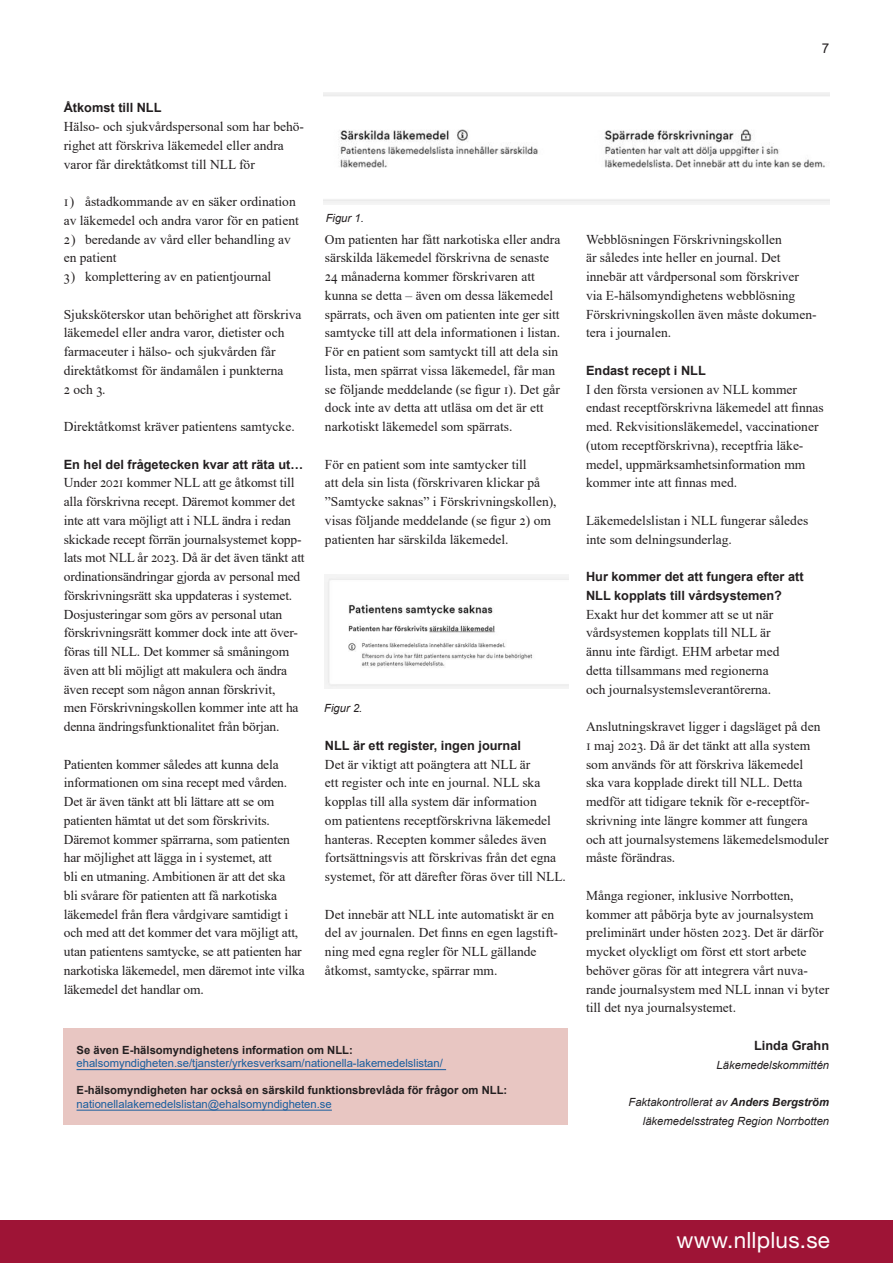
<style>
.page{position:relative;width:893px;height:1263px;background:#fff}
.page>*{position:absolute;margin:0;border:0;box-sizing:border-box;transform-origin:0 0}
.t1{font:22.5px "Helvetica Neue LT Std";letter-spacing:.01em;color:#fff}
.brödtext_-_inget_ind{font:13.5px/18.8px "Times New Roman";color:#231f20}
.t2{font:13.5px "Arial";color:#231f20}
.rubrik_2{font:700 12.75px/18.8px "Arial";color:#231f20}
.författare{font:700 12.75px "Arial";color:#231f20}
.brödtext_-_tabell_ej{font:700 11.25px/13.5px "Arial";color:#231f20}
.brödtext_-_tabell_ej-2{font:11.25px/13.5px "Arial";color:#175d9e}
.författare_-_titel{font:italic 11.25px/18.8px "Arial";color:#231f20;text-align:right}
.bildtext{font:italic 11.25px "Arial";color:#231f20}
.s1{font-weight:700;color:#231f20}
.s2{font-weight:400;color:#175d9e}
.s3{font-weight:700}
</style>
<div class="page">
<div style="left:0;top:1220px;width:893px;height:43px;background:#9e1436"></div>
<img style="left:323px;top:93px;width:506px;height:111px">
<img style="left:325px;top:575px;width:243px;height:113px">
<div style="left:64px;top:1029px;width:504px;height:96px;background:#e8c6c2"></div>
<hr style="left:77px;top:1069px;width:369px;height:1px;background:#175d9e">
<hr style="left:77px;top:1110px;width:255px;height:1px;background:#175d9e">
<p class="rubrik_2" style="left:64px;top:99px;width:99px">Åtkomst till NLL</p>
<p class="brödtext_-_inget_ind" style="left:64px;top:117px;width:242px">Hälso- och sjukvårdspersonal som har behö&shy;righet att förskriva läkemedel eller andra varor får direktåtkomst till NLL för</p>
<p class="brödtext_-_inget_ind" style="left:64px;top:192px;width:237px">1 ) åstadkommande av en säker ordination av läkemedel och andra varor för en patient</p>
<p class="brödtext_-_inget_ind" style="left:64px;top:229px;width:229px">2 ) beredande av vård eller behandling av en patient</p>
<p class="brödtext_-_inget_ind" style="left:64px;top:267px;width:209px">3 ) komplettering av en patientjournal</p>
<p class="brödtext_-_inget_ind" style="left:64px;top:304px;width:239px">Sjuksköterskor utan behörighet att förskriva läkemedel eller andra varor, dietister och farmaceuter i hälso- och sjukvården får direktåtkomst för ändamålen i punkterna<br>2 och 3.</p>
<p class="brödtext_-_inget_ind" style="left:64px;top:417px;width:232px">Direktåtkomst kräver patientens samtycke.</p>
<p class="rubrik_2" style="left:64px;top:455px;width:241px">En hel del frågetecken kvar att räta ut…</p>
<p class="brödtext_-_inget_ind" style="left:64px;top:473px;width:242px">Under 2021 kommer NLL att ge åtkomst till alla förskrivna recept. Däremot kommer det inte att vara möjligt att i NLL ändra i redan skickade recept förrän journalsystemet kopp&shy;lats mot NLL år 2023. Då är det även tänkt att ordinationsändringar gjorda av personal med förskrivningsrätt ska uppdateras i systemet.<br>Dosjusteringar som görs av personal utan förskrivningsrätt kommer dock inte att över&shy;föras till NLL. Det kommer så småningom även att bli möjligt att makulera och ändra även recept som någon annan förskrivit,<br>men Förskrivningskollen kommer inte att ha denna ändringsfunktionalitet från början.</p>
<p class="brödtext_-_inget_ind" style="left:64px;top:754px;width:242px">Patienten kommer således att kunna dela informationen om sina recept med vården.<br>Det är även tänkt att bli lättare att se om patienten hämtat ut det som förskrivits.<br>Däremot kommer spärrarna, som patienten har möjlighet att lägga in i systemet, att<br>bli en utmaning. Ambitionen är att det ska<br>bli svårare för patienten att få narkotiska läkemedel från flera vårdgivare samtidigt i och med att det kommer det vara möjligt att, utan patientens samtycke, se att patienten har narkotiska läkemedel, men däremot inte vilka läkemedel det handlar om.</p>
<p class="bildtext" style="left:326px;top:210px;width:40px">Figur 1.</p>
<p class="brödtext_-_inget_ind" style="left:325px;top:229px;width:237px">Om patienten har fått narkotiska eller andra särskilda läkemedel förskrivna de senaste 24 månaderna kommer förskrivaren att kunna se detta – även om dessa läkemedel spärrats, och även om patienten inte ger sitt samtycke till att dela informationen i listan.<br>För en patient som samtyckt till att dela sin lista, men spärrat vissa läkemedel, får man se följande meddelande (se figur 1). Det går dock inte av detta att utläsa om det är ett narkotiskt läkemedel som spärrats.</p>
<p class="brödtext_-_inget_ind" style="left:325px;top:454px;width:233px">För en patient som inte samtycker till<br>att dela sin lista (förskrivaren klickar på ”Samtycke saknas” i Förskrivningskollen), visas följande meddelande (se figur 2) om patienten har särskilda läkemedel.</p>
<p class="bildtext" style="left:324px;top:701px;width:40px">Figur 2.</p>
<p class="rubrik_2" style="left:325px;top:736px;width:198px">NLL är ett register, ingen journal</p>
<p class="brödtext_-_inget_ind" style="left:325px;top:754px;width:243px">Det är viktigt att poängtera att NLL är<br>ett register och inte en journal. NLL ska kopplas till alla system där information<br>om patientens receptförskrivna läkemedel hanteras. Recepten kommer således även fortsättningsvis att förskrivas från det egna systemet, för att därefter föras över till NLL.</p>
<p class="brödtext_-_inget_ind" style="left:325px;top:904px;width:235px">Det innebär att NLL inte automatiskt är en del av journalen. Det finns en egen lagstift&shy;ning med egna regler för NLL gällande åtkomst, samtycke, spärrar mm.</p>
<p class="brödtext_-_tabell_ej-2" style="left:77px;top:1043px;width:368px"><span class="s1">Se även E-hälsomyndighetens information om NLL: </span>ehalsomyndigheten.se/tjanster/yrkesverksam/nationella-lakemedelslistan/</p>
<p class="brödtext_-_tabell_ej" style="left:77px;top:1084px;width:432px">E-hälsomyndigheten har också en särskild funktionsbrevlåda för frågor om NLL: <span class="s2">nationellalakemedelslistan@ehalsomyndigheten.se</span></p>
<p class="t2" style="left:822px;top:39px;width:9px">7</p>
<p class="brödtext_-_inget_ind" style="left:586px;top:229px;width:232px">Webblösningen Förskrivningskollen<br>är således inte heller en journal. Det innebär att vårdpersonal som förskriver via E-hälsomyndighetens webblösning Förskrivningskollen även måste dokumen&shy;tera i journalen.</p>
<p class="rubrik_2" style="left:586px;top:361px;width:121px">Endast recept i NLL</p>
<p class="brödtext_-_inget_ind" style="left:586px;top:379px;width:239px">I den första versionen av NLL kommer endast receptförskrivna läkemedel att finnas med. Rekvisitionsläkemedel, vaccinationer (utom receptförskrivna), receptfria läke&shy;medel, uppmärksamhetsinformation mm kommer inte att finnas med.</p>
<p class="brödtext_-_inget_ind" style="left:586px;top:510px;width:224px">Läkemedelslistan i NLL fungerar således inte som delningsunderlag.</p>
<p class="rubrik_2" style="left:586px;top:567px;width:219px">Hur kommer det att fungera efter att<br>NLL kopplats till vårdsystemen?</p>
<p class="brödtext_-_inget_ind" style="left:586px;top:604px;width:195px">Exakt hur det kommer att se ut när vårdsystemen kopplats till NLL är ännu inte färdigt. EHM arbetar med detta tillsammans med regionerna och journalsystemsleverantörerna.</p>
<p class="brödtext_-_inget_ind" style="left:586px;top:717px;width:244px">Anslutningskravet ligger i dagsläget på den<br>1 maj 2023. Då är det tänkt att alla system som används för att förskriva läkemedel<br>ska vara kopplade direkt till NLL. Detta medför att tidigare teknik för e-receptför&shy;skrivning inte längre kommer att fungera och att journalsystemens läkemedelsmoduler måste förändras.</p>
<p class="brödtext_-_inget_ind" style="left:586px;top:885px;width:245px">Många regioner, inklusive Norrbotten, kommer att påbörja byte av journalsystem preliminärt under hösten 2023. Det är därför mycket olyckligt om först ett stort arbete behöver göras för att integrera vårt nuva&shy;rande journalsystem med NLL innan vi byter till det nya journalsystemet.</p>
<p class="författare" style="left:754px;top:1036px;width:77px">Linda Grahn</p>
<p class="författare_-_titel" style="left:717px;top:1055px;width:114px">Läkemedelskommittén</p>
<p class="författare_-_titel" style="left:628px;top:1093px;width:202px">Faktakontrollerat av <span class="s3">Anders Bergström </span>läkemedelsstrateg Region Norrbotten</p>
<h1 class="t1" style="left:677px;top:1227px;width:155px">www.nllplus.se</h1>
</div>
